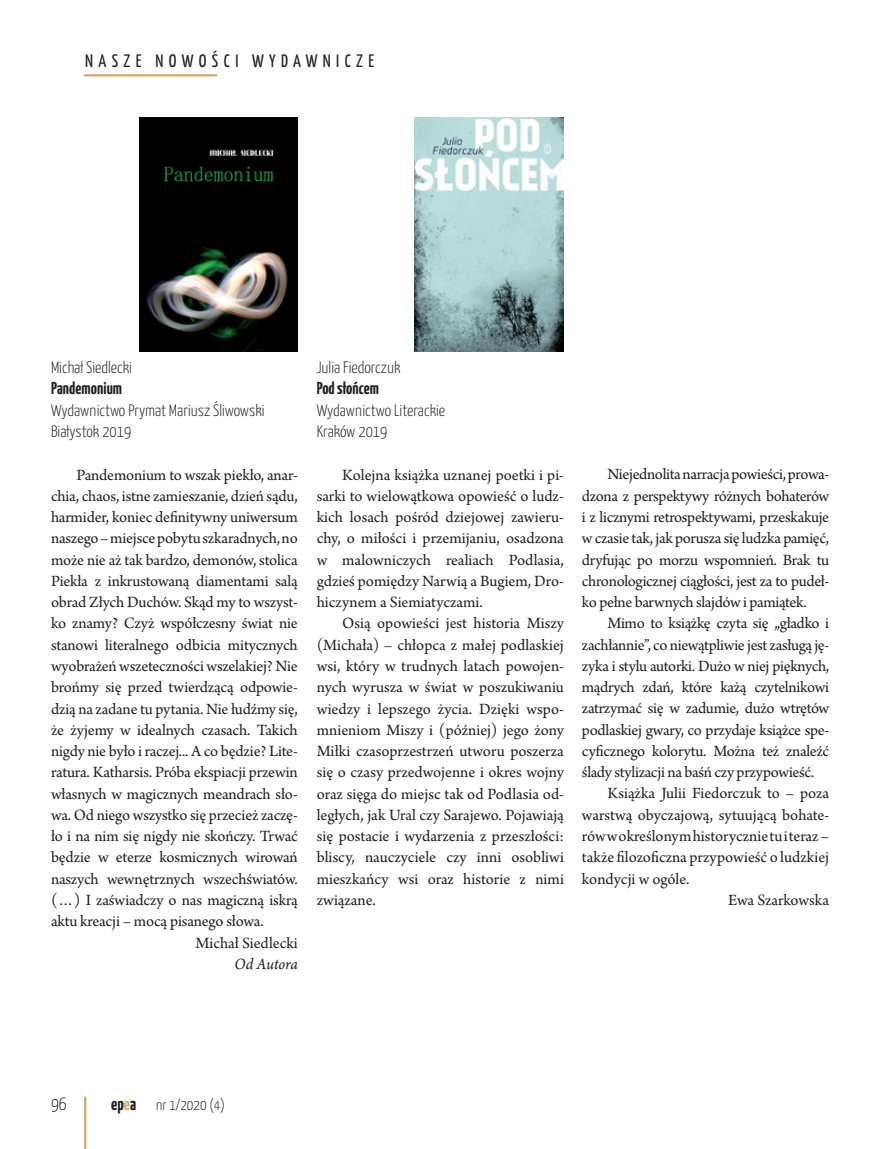
<style>
.page{position:relative;width:893px;height:1149px;background:#fff}
.page>*{position:absolute;margin:0;border:0;box-sizing:border-box;transform-origin:0 0}
.t1{font:18px "Yanone Kaffeesatz";letter-spacing:.3em;color:#231f20}
.t2{font:300 18px "Yanone Kaffeesatz";color:#231f20}
.t3{font:700 17.25px "Yanone Kaffeesatz";color:#231f20}
.t4{font:16.5px/21.3px "Arno Pro";letter-spacing:-.01em;color:#231f20;text-align:justify}
.t5{font:300 16.5px/21.3px "Yanone Kaffeesatz";color:#231f20}
.t6{font:italic 16.5px "Arno Pro";letter-spacing:-.005em;color:#231f20}
.t7{font:300 15px "Yanone Kaffeesatz";color:#231f20}
.s1{font-weight:700;font-size:18px}
.s2{font-weight:700;font-size:18px;color:#d2ab66}
</style>
<div class="page">
<hr style="left:84px;top:1096px;width:2px;height:52px;background:#d2ab66">
<hr style="left:84px;top:74px;width:133px;height:2px;background:#d2ab66">
<img style="left:415px;top:118px;width:148px;height:233px">
<img style="left:140px;top:118px;width:158px;height:234px">
<p class="t1" style="left:85px;top:50px;width:290px">NASZE NOWOŚCI WYDAWNICZE</p>
<p class="t5" style="left:51px;top:356px;width:83px">Michał Siedlecki</p>
<p class="t3" style="left:51px;top:378px;width:73px">Pandemonium</p>
<p class="t5" style="left:51px;top:399px;width:215px">Wydawnictwo Prymat Mariusz Śliwowski<br>Białystok 2019</p>
<p class="t4" style="left:77px;top:464px;width:223px">Pandemonium to wszak piekło, anar-</p>
<p class="t4" style="left:51px;top:486px;width:248px">chia, chaos, istne zamieszanie, dzień sądu,</p>
<p class="t4" style="left:51px;top:507px;width:248px">harmider, koniec definitywny uniwersum</p>
<p class="t4" style="left:51px;top:528px;width:248px">naszego – miejsce pobytu szkaradnych, no</p>
<p class="t4" style="left:51px;top:549px;width:248px">może nie aż tak bardzo, demonów, stolica</p>
<p class="t4" style="left:51px;top:571px;width:248px">Piekła z inkrustowaną diamentami salą</p>
<p class="t4" style="left:51px;top:592px;width:248px">obrad Złych Duchów. Skąd my to wszyst-</p>
<p class="t4" style="left:51px;top:613px;width:248px">ko znamy? Czyż współczesny świat nie</p>
<p class="t4" style="left:51px;top:634px;width:248px">stanowi literalnego odbicia mitycznych</p>
<p class="t4" style="left:51px;top:656px;width:248px">wyobrażeń wszeteczności wszelakiej? Nie</p>
<p class="t4" style="left:51px;top:677px;width:248px">brońmy się przed twierdzącą odpowie-</p>
<p class="t4" style="left:51px;top:698px;width:248px">dzią na zadane tu pytania. Nie łudźmy się,</p>
<p class="t4" style="left:51px;top:719px;width:248px">że żyjemy w idealnych czasach. Takich</p>
<p class="t4" style="left:51px;top:741px;width:248px">nigdy nie było i raczej... A co będzie? Lite-</p>
<p class="t4" style="left:51px;top:762px;width:248px">ratura. Katharsis. Próba ekspiacji przewin</p>
<p class="t4" style="left:51px;top:783px;width:248px">własnych w magicznych meandrach sło-</p>
<p class="t4" style="left:51px;top:804px;width:248px">wa. Od niego wszystko się przecież zaczę-</p>
<p class="t4" style="left:51px;top:826px;width:248px">ło i na nim się nigdy nie skończy. Trwać</p>
<p class="t4" style="left:51px;top:847px;width:248px">będzie w eterze kosmicznych wirowań</p>
<p class="t4" style="left:51px;top:868px;width:248px">naszych wewnętrznych wszechświatów.</p>
<p class="t4" style="left:51px;top:889px;width:248px">(…) I zaświadczy o nas magiczną iskrą</p>
<p class="t4" style="left:51px;top:911px;width:214px">aktu kreacji – mocą pisanego słowa.</p>
<p class="t4" style="left:196px;top:932px;width:104px">Michał Siedlecki</p>
<p class="t6" style="left:235px;top:954px;width:65px">Od Autora</p>
<p class="t5" style="left:317px;top:356px;width:85px">Julia Fiedorczuk</p>
<p class="t3" style="left:317px;top:378px;width:64px">Pod słońcem</p>
<p class="t5" style="left:317px;top:399px;width:130px">Wydawnictwo Literackie<br>Kraków 2019</p>
<p class="t4" style="left:317px;top:464px;width:249px;text-indent:26px">Kolejna książka uznanej poetki i pi&shy;sarki to wielowątkowa opowieść o ludz&shy;kich losach pośród dziejowej zawieru&shy;chy, o miłości i przemijaniu, osadzona w malowniczych realiach Podlasia, gdzieś pomiędzy Narwią a Bugiem, Dro&shy;hiczynem a Siemiatyczami.</p>
<p class="t4" style="left:317px;top:613px;width:249px;text-indent:26px">Osią opowieści jest historia Miszy (Michała) – chłopca z małej podlaskiej wsi, który w trudnych latach powojen&shy;nych wyrusza w świat w poszukiwaniu wiedzy i lepszego życia. Dzięki wspo&shy;mnieniom Miszy i (później) jego żony Miłki czasoprzestrzeń utworu poszerza się o czasy przedwojenne i okres wojny oraz sięga do miejsc tak od Podlasia od&shy;ległych, jak Ural czy Sarajewo. Pojawiają się postacie i wydarzenia z przeszłości: bliscy, nauczyciele czy inni osobliwi mieszkańcy wsi oraz historie z nimi związane.</p>
<p class="t4" style="left:582px;top:464px;width:249px;text-indent:26px">Niejednolita narracja powieści, prowa&shy;dzona z perspektywy różnych bohaterów i z licznymi retrospektywami, przeskakuje w czasie tak, jak porusza się ludzka pamięć, dryfując po morzu wspomnień. Brak tu chronologicznej ciągłości, jest za to pudeł&shy;ko pełne barwnych slajdów i pamiątek.</p>
<p class="t4" style="left:607px;top:613px;width:223px">Mimo to książkę czyta się „gładko i</p>
<p class="t4" style="left:582px;top:634px;width:249px">zachłannie”, co niewątpliwie jest zasługą ję-</p>
<p class="t4" style="left:582px;top:656px;width:249px">zyka i stylu autorki. Dużo w niej pięknych,</p>
<p class="t4" style="left:582px;top:677px;width:249px">mądrych zdań, które każą czytelnikowi</p>
<p class="t4" style="left:582px;top:698px;width:249px">zatrzymać się w zadumie, dużo wtrętów</p>
<p class="t4" style="left:582px;top:719px;width:249px">podlaskiej gwary, co przydaje książce spe-</p>
<p class="t4" style="left:582px;top:741px;width:249px">cyficznego kolorytu. Można też znaleźć</p>
<p class="t4" style="left:582px;top:762px;width:234px">ślady stylizacji na baśń czy przypowieść.</p>
<p class="t4" style="left:607px;top:783px;width:223px">Książka Julii Fiedorczuk to – poza</p>
<p class="t4" style="left:582px;top:804px;width:249px">warstwą obyczajową, sytuującą bohate-</p>
<p class="t4" style="left:582px;top:826px;width:249px">rów w określonym historycznie tu i teraz –</p>
<p class="t4" style="left:582px;top:847px;width:249px">także filozoficzna przypowieść o ludzkiej</p>
<p class="t4" style="left:582px;top:868px;width:109px">kondycji w ogóle.</p>
<p class="t4" style="left:728px;top:889px;width:102px">Ewa Szarkowska</p>
<p class="t2" style="left:51px;top:1092px;width:17px">96</p>
<p class="t7" style="left:111px;top:1095px;width:115px"><span class="s1">ep</span><span class="s2">e</span><span class="s1">a</span> nr 1/2020 (4)</p>
</div>
